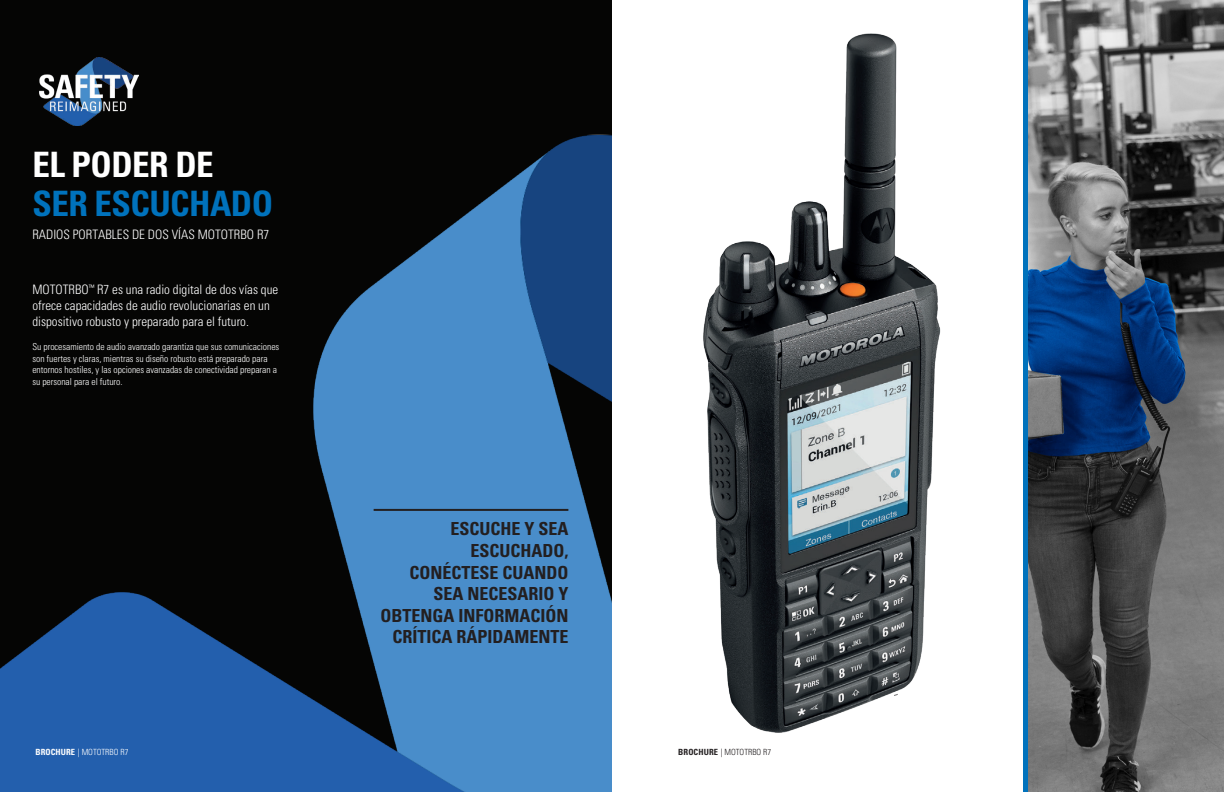
<style>
.page{position:relative;width:1224px;height:792px;background:#fff}
.page>*{position:absolute;margin:0;border:0;box-sizing:border-box;transform-origin:0 0}
.t1{font:700 condensed 35px "Univers";letter-spacing:-.015em;color:#0072bc}
.t2{font:700 condensed 35px "Univers";letter-spacing:-.015em;color:#fff}
.t3{font:700 condensed 18px/21.6px "Univers";color:#231f20;text-align:right}
.t4{font:300 condensed 13px/15.6px "Univers LT Std";color:#fff}
.t5{font:300 condensed 9.6px/11.5px "Univers LT Std";letter-spacing:-.005em;color:#fff}
.t6{font:300 condensed 8.5px "Univers LT Std";color:#fff}
.t7{font:300 condensed 8.5px "Univers LT Std";color:#231f20}
.s1{font-family:"Univers";font-weight:700}
</style>
<div class="page">
<img style="left:703px;top:33px;width:238px;height:700px">
<div style="left:0;top:0;width:612px;height:792px;background:#050504"></div>
<img style="left:0;top:90px;width:612px;height:702px">
<img style="left:40px;top:58px;width:98px;height:68px">
<svg style="left:893px;top:693px;width:6px;height:4px"></svg>
<div style="left:1023px;top:0;width:6px;height:792px;background:#0072bc"></div>
<img style="left:1028px;top:0;width:196px;height:792px">
<hr style="left:374px;top:509px;width:194px;height:2px;background:#231f20">
<h1 class="t2" style="left:32px;top:145px;width:183px">EL PODER DE</h1>
<h1 class="t1" style="left:32px;top:184px;width:242px">SER ESCUCHADO</h1>
<h3 class="t4" style="left:32px;top:227px;width:238px">RADIOS PORTABLES DE DOS VÍAS MOTOTRBO R7</h3>
<h3 class="t4" style="left:32px;top:282px;width:247px">MOTOTRBO<sup>™</sup> R7 es una radio digital de dos vías que ofrece capacidades de audio revolucionarias en un dispositivo robusto y preparado para el futuro.</h3>
<p class="t5" style="left:32px;top:341px;width:248px">Su procesamiento de audio avanzado garantiza que sus comunicaciones son fuertes y claras, mientras su diseño robusto está preparado para entornos hostiles, y las opciones avanzadas de conectividad preparan a su personal para el futuro.</p>
<h2 class="t3" style="left:380px;top:517px;width:190px">ESCUCHE Y SEA<br>ESCUCHADO,<br>CONÉCTESE CUANDO<br>SEA NECESARIO Y<br>OBTENGA INFORMACIÓN<br>CRÍTICA RÁPIDAMENTE</h2>
<p class="t6" style="left:35px;top:747px;width:94px"><span class="s1">BROCHURE</span> | MOTOTRBO R7</p>
<p class="t7" style="left:678px;top:747px;width:94px"><span class="s1">BROCHURE</span> | MOTOTRBO R7</p>
</div>
